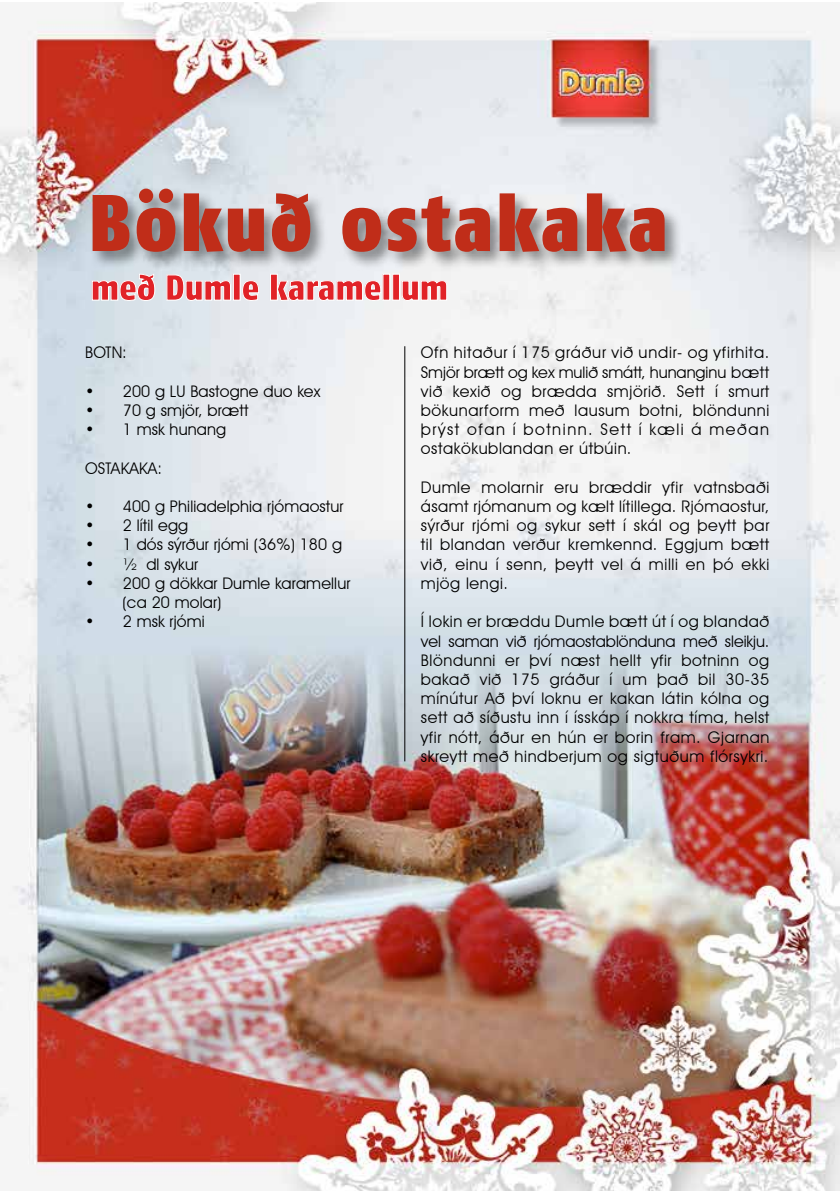
<style>
.page{position:relative;width:840px;height:1191px;background:#fff}
.page>*{position:absolute;margin:0;border:0;box-sizing:border-box;transform-origin:0 0}
.t1{font:900 80px "Fago Co";letter-spacing:.04em;color:#c02d19}
.t2{font:900 36px "Fago Co";color:#e12227}
.t3{font:16px/19.2px "Avant Garde IT Cby BT";letter-spacing:.025em;color:#000;text-align:justify}
</style>
<div class="page">
<img style="left:0;top:2px;width:839px;height:1189px">
<div style="left:89px;top:186px;width:593px;height:84px;background:#000;opacity:.44"></div>
<svg style="left:91px;top:273px;width:65px;height:28px"></svg>
<svg style="left:166px;top:274px;width:65px;height:27px"></svg>
<div style="left:233px;top:274px;width:7px;height:26px;border:1px solid #fff"></div>
<svg style="left:241px;top:280px;width:18px;height:21px"></svg>
<svg style="left:269px;top:273px;width:112px;height:28px"></svg>
<div style="left:383px;top:274px;width:6px;height:26px;border:1px solid #fff"></div>
<div style="left:392px;top:274px;width:7px;height:26px;border:1px solid #fff"></div>
<svg style="left:401px;top:280px;width:46px;height:21px"></svg>
<hr style="left:404px;top:346px;width:1px;height:415px;background:#000">
<h1 class="t1" style="left:89px;top:175px;width:579px">Bökuð ostakaka</h1>
<h2 class="t2" style="left:91px;top:266px;width:358px">með Dumle karamellum</h2>
<p class="t3" style="left:85px;top:343px;width:43px">BOTN:</p>
<p class="t3" style="left:85px;top:381px;width:237px">• 200 g LU Bastogne duo kex</p>
<p class="t3" style="left:85px;top:400px;width:165px">• 70 g smjör, brætt</p>
<p class="t3" style="left:85px;top:420px;width:142px">• 1 msk hunang</p>
<p class="t3" style="left:85px;top:458px;width:78px">OSTAKAKA:</p>
<p class="t3" style="left:85px;top:496px;width:260px">• 400 g Philiadelphia rjómaostur</p>
<p class="t3" style="left:85px;top:516px;width:104px">• 2 lítil egg</p>
<p class="t3" style="left:85px;top:535px;width:258px">• 1 dós sýrður rjómi (36%) 180 g</p>
<p class="t3" style="left:85px;top:554px;width:114px">• ½ dl sykur</p>
<p class="t3" style="left:122px;top:573px;width:229px;text-indent:-37px">• 200 g dökkar Dumle karamellur (ca 20 molar)</p>
<p class="t3" style="left:85px;top:612px;width:121px">• 2 msk rjómi</p>
<p class="t3" style="left:420px;top:343px;width:350px">Ofn hitaður í 175 gráður við undir- og yfirhita.<br>Smjör brætt og kex mulið smátt, hunanginu bætt við kexið og brædda smjörið. Sett í smurt bökunarform með lausum botni, blöndunni þrýst ofan í botninn. Sett í kæli á meðan ostakökublandan er útbúin.</p>
<p class="t3" style="left:420px;top:477px;width:350px">Dumle molarnir eru bræddir yfir vatnsbaði ásamt rjómanum og kælt lítillega. Rjómaostur, sýrður rjómi og sykur sett í skál og þeytt þar til blandan verður kremkennd. Eggjum bætt við, einu í senn, þeytt vel á milli en þó ekki mjög lengi.</p>
<p class="t3" style="left:420px;top:612px;width:350px">Í lokin er bræddu Dumle bætt út í og blandað vel saman við rjómaostablönduna með sleikju.<br>Blöndunni er því næst hellt yfir botninn og bakað við 175 gráður í um það bil 30-35 mínútur Að því loknu er kakan látin kólna og sett að síðustu inn í ísskáp í nokkra tíma, helst yfir nótt, áður en hún er borin fram. Gjarnan skreytt með hindberjum og sigtuðum flórsykri.</p>
</div>
